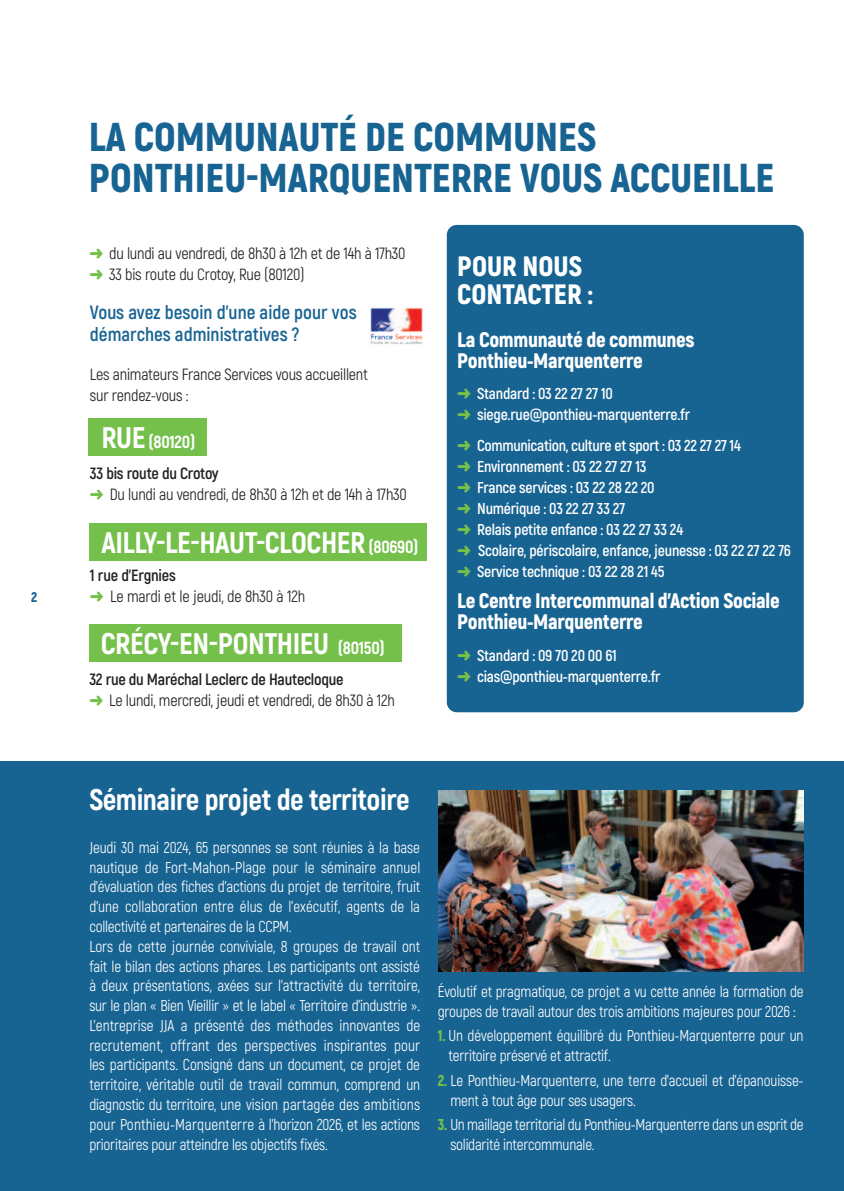
<style>
.page{position:relative;width:844px;height:1191px;background:#fff}
.page>*{position:absolute;margin:0;border:0;box-sizing:border-box;transform-origin:0 0}
.t1{font:900 40.25px/40.2px "Akrobat";color:#176392}
.t2{font:800 29.75px "Akrobat";letter-spacing:-.015em;color:#fff}
.t3{font:900 28px/28px "Akrobat";color:#fff}
.t4{font:900 21px/21px "Akrobat";letter-spacing:-.015em;color:#fff}
.t5{font:700 19.25px/22.8px "Akrobat";color:#176392}
.t6{font:800 17.5px "Akrobat";letter-spacing:-.015em;color:#fff}
.t7{font:16.28px/21px "Akrobat";letter-spacing:-.015em;color:#231f20}
.t8{font:15.75px/19.8px "Akrobat";letter-spacing:-.01em;color:#fff;scale:.96 1}
.t9{font:700 15.75px/21px "Akrobat";letter-spacing:-.015em;color:#fff}
.t10{font:900 14px "Akrobat";color:#176392}
.s1{color:#75c04b}
.s2{font-size:29.75px}
.s3{font-weight:700}
.s4{font-size:17.5px}
.s5{font-weight:900;color:#75c04b}
</style>
<div class="page">
<div style="left:89px;top:523px;width:338px;height:37px;background:#75c04b"></div>
<div style="left:89px;top:624px;width:313px;height:38px;background:#75c04b"></div>
<div style="left:0;top:761px;width:843px;height:430px;background:#176392"></div>
<div style="left:88px;top:418px;width:119px;height:37px;background:#75c04b"></div>
<div style="left:446px;top:225px;width:357px;height:487px;background:#176392;border-radius:10px"></div>
<img style="left:370px;top:307px;width:53px;height:38px">
<img style="left:438px;top:790px;width:365px;height:181px">
<p class="t10" style="left:31px;top:589px;width:8px">2</p>
<h1 class="t1" style="left:89px;top:117px;width:686px">LA COMMUNAUTÉ DE COMMUNES<br>PONTHIEU-MARQUENTERRE VOUS ACCUEILLE</h1>
<p class="t7" style="left:89px;top:243px;width:317px"><span class="s1">➜</span> du lundi au vendredi, de 8h30 à 12h et de 14h à 17h30 <span class="s1">➜</span> 33 bis route du Crotoy, Rue (80120)</p>
<p class="t5" style="left:90px;top:301px;width:268px">Vous avez besoin d’une aide pour vos démarches administratives ?</p>
<p class="t7" style="left:90px;top:364px;width:279px">Les animateurs France Services vous accueillent sur rendez-vous :</p>
<p class="t6" style="left:101px;top:432px;width:95px"><span class="s2">RUE</span> (80120)</p>
<p class="t7" style="left:90px;top:463px;width:318px"><span class="s3">33 bis route du Crotoy<br></span><span class="s1">➜</span> Du lundi au vendredi, de 8h30 à 12h et de 14h à 17h30</p>
<h2 class="t2" style="left:101px;top:526px;width:318px">AILLY-LE-HAUT-CLOCHER <span class="s4">(80690)</span></h2>
<p class="t7" style="left:90px;top:565px;width:217px"><span class="s3">1 rue d’Ergnies<br></span><span class="s1">➜</span> Le mardi et le jeudi, de 8h30 à 12h</p>
<h2 class="t2" style="left:101px;top:627px;width:285px">CRÉCY-EN-PONTHIEU <span class="s4">(80150)</span></h2>
<p class="t7" style="left:89px;top:669px;width:307px"><span class="s3">32 rue du Maréchal Leclerc de Hautecloque<br></span><span class="s1">➜</span> Le lundi, mercredi, jeudi et vendredi, de 8h30 à 12h</p>
<h3 class="t3" style="left:457px;top:253px;width:137px">POUR NOUS<br>CONTACTER :</h3>
<h3 class="t4" style="left:457px;top:329px;width:239px">La Communauté de communes<br>Ponthieu-Marquenterre</h3>
<p class="t9" style="left:457px;top:384px;width:234px"><span class="s1">➜</span> Standard : 03 22 27 27 10<br><span class="s1">➜</span> siege.rue@ponthieu-marquenterre.fr</p>
<p class="t9" style="left:457px;top:436px;width:335px"><span class="s1">➜</span> Communication, culture et sport : 03 22 27 27 14<br><span class="s1">➜</span> Environnement : 03 22 27 27 13<br><span class="s1">➜</span> France services : 03 22 28 22 20<br><span class="s1">➜</span> Numérique : 03 22 27 33 27<br><span class="s1">➜</span> Relais petite enfance : 03 22 27 33 24<br><span class="s1">➜</span> Scolaire, périscolaire, enfance, jeunesse : 03 22 27 22 76 <span class="s1">➜</span> Service technique : 03 22 28 21 45</p>
<h3 class="t4" style="left:457px;top:590px;width:324px">Le Centre Intercommunal d’Action Sociale<br>Ponthieu-Marquenterre</h3>
<p class="t9" style="left:457px;top:645px;width:205px"><span class="s1">➜</span> Standard : 09 70 20 00 61<br><span class="s1">➜</span> cias@ponthieu-marquenterre.fr</p>
<h2 class="t2" style="left:89px;top:783px;width:322px">Séminaire projet de territoire</h2>
<p class="t8" style="left:89px;top:837px;width:346px">Jeudi 30 mai 2024, 65 personnes se sont réunies à la base nautique de Fort-Mahon-Plage pour le séminaire annuel d'évaluation des fiches d'actions du projet de territoire, fruit d'une collaboration entre élus de l’exécutif, agents de la collectivité et partenaires de la CCPM.<br>Lors de cette journée conviviale, 8 groupes de travail ont fait le bilan des actions phares. Les participants ont assisté à deux présentations, axées sur l’attractivité du territoire, sur le plan « Bien Vieillir » et le label « Territoire d’industrie ».<br>L’entreprise JJA a présenté des méthodes innovantes de recrutement, offrant des perspectives inspirantes pour les participants. Consigné dans un document, ce projet de territoire, véritable outil de travail commun, comprend un diagnostic du territoire, une vision partagée des ambitions pour Ponthieu-Marquenterre à l’horizon 2026, et les actions prioritaires pour atteindre les objectifs fixés.</p>
<p class="t8" style="left:438px;top:981px;width:382px">Évolutif et pragmatique, ce projet a vu cette année la formation de groupes de travail autour des trois ambitions majeures pour 2026 :</p>
<p class="t8" style="left:448px;top:1026px;width:371px;text-indent:-11px"><span class="s5">1.</span> Un développement équilibré du Ponthieu-Marquenterre pour un territoire préservé et attractif.</p>
<p class="t8" style="left:450px;top:1070px;width:369px;text-indent:-13px"><span class="s5">2.</span> Le Ponthieu-Marquenterre, une terre d’accueil et d’épanouisse&shy;ment à tout âge pour ses usagers.</p>
<p class="t8" style="left:450px;top:1115px;width:369px;text-indent:-12px"><span class="s5">3.</span> Un maillage territorial du Ponthieu-Marquenterre dans un esprit de solidarité intercommunale.</p>
</div>
